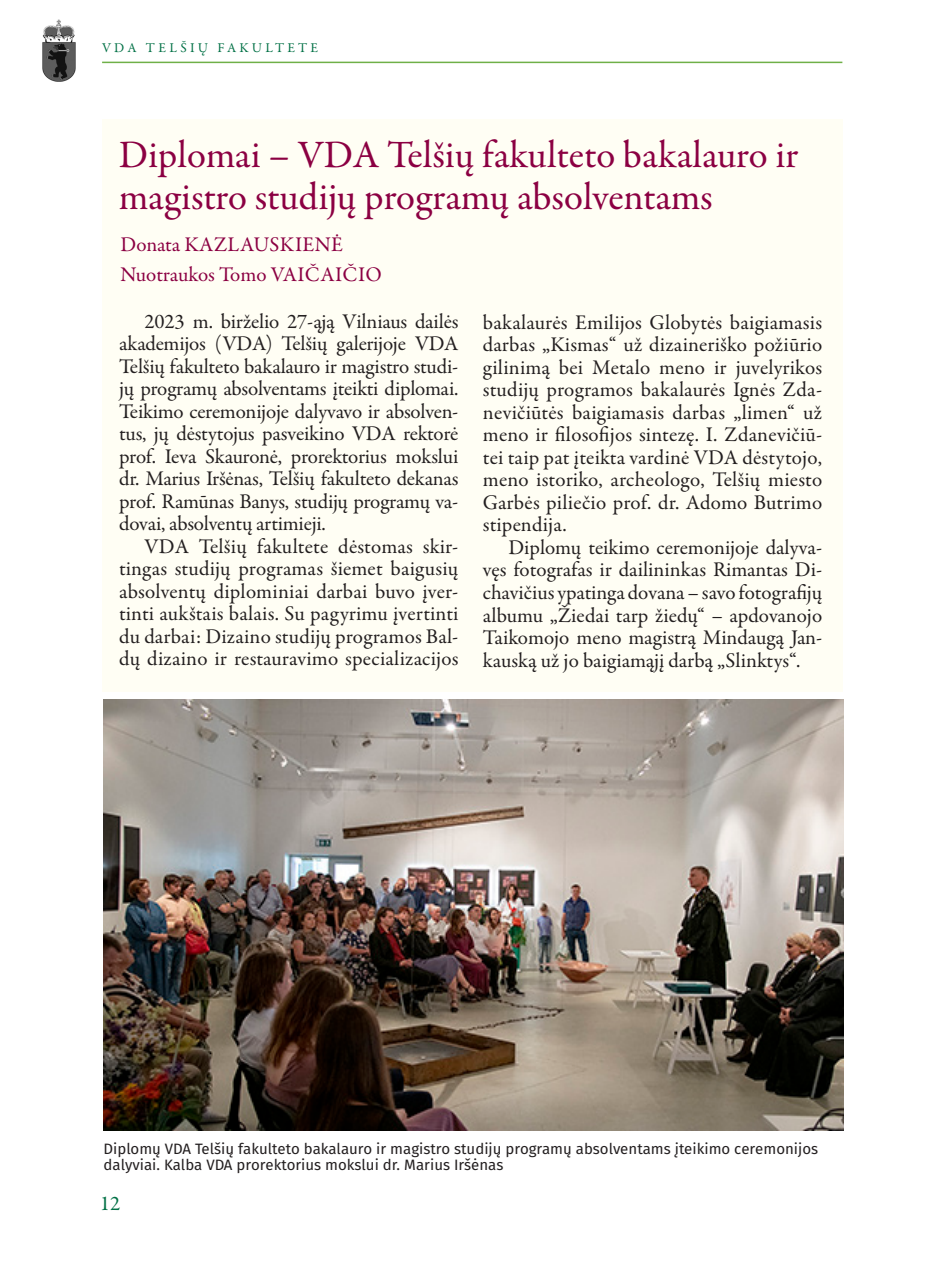
<style>
.page{position:relative;width:936px;height:1276px;background:#fff}
.page>*{position:absolute;margin:0;border:0;box-sizing:border-box;transform-origin:0 0}
.tekstas{font:39px "Garamond Premr Pro";letter-spacing:-.005em;color:#8b0042}
.tekstas-2{font:21px/22.5px "Garamond Premr Pro";color:#231f20;text-align:justify}
.tekstas-3{font:21px "Garamond Premr Pro";letter-spacing:.005em;color:#8b0042}
.t1{font:21px "Garamond Premr Pro";color:#017045}
.parašas{font:15px/16.5px "Fira Sans";color:#231f20}
.t2{font:13.5px "Garamond Premr Pro";letter-spacing:.25em;color:#017045}
</style>
<div class="page">
<hr style="left:102px;top:62px;width:740px;height:1px;background:#6fb048">
<div style="left:102px;top:119px;width:740px;height:572px;background:#fffef4"></div>
<img style="left:43px;top:19px;width:32px;height:63px">
<img style="left:103px;top:699px;width:740px;height:431px">
<p class="t2" style="left:102px;top:39px;width:217px">VDA TELŠIŲ FAKULTETE</p>
<p class="tekstas" style="left:119px;top:131px;width:681px">Diplomai – VDA Telšių fakulteto bakalauro ir</p>
<p class="tekstas" style="left:119px;top:173px;width:595px">magistro studijų programų absolventams</p>
<p class="tekstas-3" style="left:120px;top:232px;width:224px">Donata KAZLAUSKIENĖ</p>
<p class="tekstas-3" style="left:120px;top:262px;width:263px">Nuotraukos Tomo VAIČAIČIO</p>
<p class="tekstas-2" style="left:119px;top:310px;width:341px;text-indent:26px">2023 m. birželio 27-ąją Vilniaus dailės akademijos (VDA) Telšių galerijoje VDA Telšių fakulteto bakalauro ir magistro studi&shy;jų programų absolventams įteikti diplomai.<br>Teikimo ceremonijoje dalyvavo ir absolven&shy;tus, jų dėstytojus pasveikino VDA rektorė prof. Ieva Skauronė, prorektorius mokslui dr. Marius Iršėnas, Telšių fakulteto dekanas prof. Ramūnas Banys, studijų programų va&shy;dovai, absolventų artimieji.</p>
<p class="tekstas-2" style="left:119px;top:535px;width:341px;text-indent:26px">VDA Telšių fakultete dėstomas skir&shy;tingas studijų programas šiemet baigusių absolventų diplominiai darbai buvo įver&shy;tinti aukštais balais. Su pagyrimu įvertinti du darbai: Dizaino studijų programos Bal&shy;dų dizaino ir restauravimo specializacijos</p>
<p class="tekstas-2" style="left:483px;top:311px;width:341px">bakalaurės Emilijos Globytės baigiamasis darbas „Kismas“ už dizaineriško požiūrio gilinimą bei Metalo meno ir juvelyrikos studijų programos bakalaurės Ignės Zda&shy;nevičiūtės baigiamasis darbas „limen“ už meno ir filosofijos sintezę. I. Zdanevičiū&shy;tei taip pat įteikta vardinė VDA dėstytojo, meno istoriko, archeologo, Telšių miesto Garbės piliečio prof. dr. Adomo Butrimo stipendija.</p>
<p class="tekstas-2" style="left:483px;top:536px;width:341px;text-indent:26px">Diplomų teikimo ceremonijoje dalyva&shy;vęs fotografas ir dailininkas Rimantas Di&shy;chavičius ypatinga dovana – savo fotografijų albumu „Žiedai tarp žiedų“ – apdovanojo Taikomojo meno magistrą Mindaugą Jan&shy;kauską už jo baigiamąjį darbą „Slinktys“.</p>
<p class="parašas" style="left:103px;top:1141px;width:716px">Diplomų VDA Telšių fakulteto bakalauro ir magistro studijų programų absolventams įteikimo ceremonijos dalyviai. Kalba VDA prorektorius mokslui dr. Marius Iršėnas</p>
<p class="t1" style="left:100px;top:1191px;width:22px">12</p>
</div>
